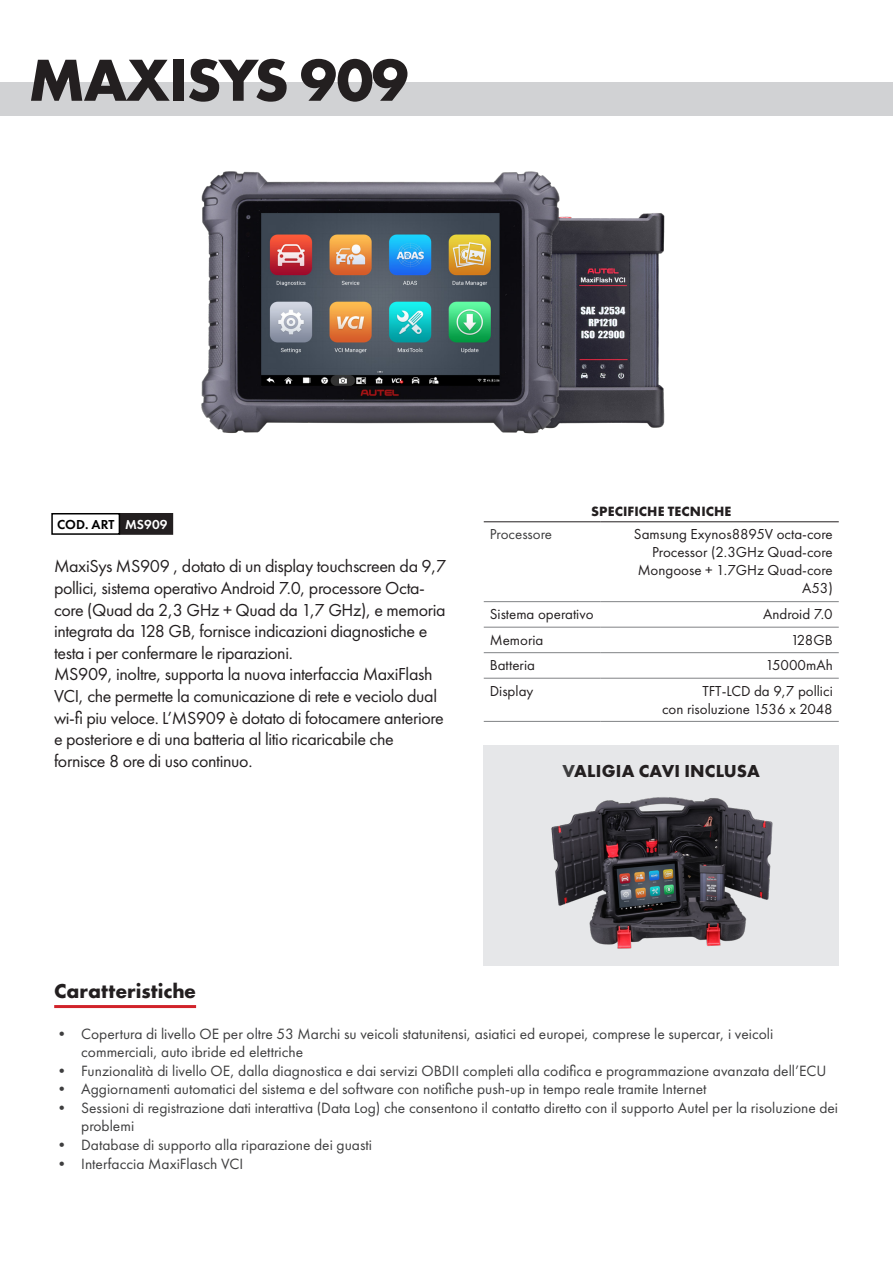
<style>
.page{position:relative;width:893px;height:1263px;background:#fff}
.page>*{position:absolute;margin:0;border:0;box-sizing:border-box;transform-origin:0 0}
.t1{font:700 61.5px "Futura PT";letter-spacing:-.02em;color:#231f20}
.t2{font:700 21px "Futura PT";color:#231f20}
.t3{font:18px/21.6px "Futura PT";letter-spacing:-.02em;color:#231f20}
.t4{font:700 18px "Futura PT";letter-spacing:.01em;color:#231f20}
.t5{font:15.45px/18.6px "Futura PT";color:#3e3e3f}
.t6{font:15px/18px "Futura PT";color:#231f20;text-align:right}
.t7{font:15px "Futura PT";color:#3e3e3f}
.t8{font:700 13.95px "Futura PT";letter-spacing:.01em;color:#231f20}
.t9{font:600 13.5px "Futura PT";color:#000}
.t10{font:600 13.5px "Futura PT";color:#fff}
.s1{color:#3e3e3f}
</style>
<div class="page">
<div style="left:0;top:83px;width:893px;height:33px;background:#d1d2d4"></div>
<img style="left:201px;top:171px;width:464px;height:263px">
<div style="left:484px;top:746px;width:355px;height:220px;background:#e6e7e9"></div>
<img style="left:551px;top:797px;width:222px;height:152px">
<hr style="left:484px;top:627px;width:116px;height:1px;background:#808285">
<hr style="left:600px;top:627px;width:239px;height:1px;background:#808285">
<hr style="left:484px;top:652px;width:116px;height:1px;background:#808285">
<hr style="left:600px;top:652px;width:239px;height:1px;background:#808285">
<hr style="left:484px;top:678px;width:116px;height:1px;background:#808285">
<hr style="left:600px;top:678px;width:239px;height:1px;background:#808285">
<hr style="left:484px;top:601px;width:116px;height:1px;background:#808285">
<hr style="left:600px;top:601px;width:239px;height:1px;background:#808285">
<hr style="left:484px;top:721px;width:116px;height:1px;background:#808285">
<hr style="left:600px;top:721px;width:239px;height:1px;background:#808285">
<hr style="left:484px;top:521px;width:116px;height:1px;background:#231f20">
<hr style="left:600px;top:521px;width:239px;height:1px;background:#231f20">
<hr style="left:54px;top:1005px;width:142px;height:3px;background:#d1232a">
<div style="left:120px;top:514px;width:52px;height:20px;background:#231f20"></div>
<div style="left:119px;top:513px;width:54px;height:22px;border:2px solid #231f20"></div>
<div style="left:51px;top:513px;width:69px;height:22px;border:2px solid #000"></div>
<p class="t1" style="left:28px;top:41px;width:382px">MAXISYS 909</p>
<p class="t9" style="left:57px;top:516px;width:59px">COD. ART</p>
<p class="t10" style="left:125px;top:516px;width:44px">MS909</p>
<p class="t3" style="left:54px;top:555px;width:394px">MaxiSys MS909 , dotato di un display touchscreen da 9,7 pollici, sistema operativo Android 7.0, processore Octa&shy;core (Quad da 2,3 GHz + Quad da 1,7 GHz), e memoria integrata da 128 GB, fornisce indicazioni diagnostiche e testa i per confermare le riparazioni.</p>
<p class="t3" style="left:54px;top:663px;width:391px">MS909, inoltre, supporta la nuova interfaccia MaxiFlash VCI, che permette la comunicazione di rete e veciolo dual wi-fi piu veloce. L’MS909 è dotato di fotocamere anteriore e posteriore e di una batteria al litio ricaricabile che fornisce 8 ore di uso continuo.</p>
<p class="t8" style="left:591px;top:502px;width:142px">SPECIFICHE TECNICHE</p>
<p class="t7" style="left:490px;top:525px;width:64px">Processore</p>
<p class="t6" style="left:634px;top:525px;width:200px">Samsung Exynos8895V octa-core<br>Processor (2.3GHz Quad-core<br>Mongoose + 1.7GHz Quad-core<br>A53)</p>
<p class="t6" style="left:490px;top:605px;width:105px">Sistema operativo</p>
<p class="t6" style="left:763px;top:605px;width:71px">Android 7.0</p>
<p class="t6" style="left:490px;top:630px;width:55px">Memoria</p>
<p class="t6" style="left:791px;top:630px;width:44px">128GB</p>
<p class="t6" style="left:490px;top:656px;width:47px">Batteria</p>
<p class="t6" style="left:765px;top:656px;width:69px">15000mAh</p>
<p class="t6" style="left:490px;top:682px;width:45px">Display</p>
<p class="t6" style="left:702px;top:682px;width:132px">TFT-LCD da 9,7 pollici</p>
<p class="t6" style="left:662px;top:700px;width:172px">con risoluzione 1536 x 2048</p>
<p class="t4" style="left:562px;top:759px;width:199px"><span class="s1">V</span>ALIGIA CAVI INCLUSA</p>
<p class="t2" style="left:54px;top:978px;width:143px">Caratteristiche</p>
<p class="t5" style="left:81px;top:1024px;width:694px;text-indent:-27px">• Copertura di livello OE per oltre 53 Marchi su veicoli statunitensi, asiatici ed europei, comprese le supercar, i veicoli commerciali, auto ibride ed elettriche</p>
<p class="t5" style="left:54px;top:1061px;width:774px">• Funzionalità di livello OE, dalla diagnostica e dai servizi OBDII completi alla codifica e programmazione avanzata dell’ECU</p>
<p class="t5" style="left:54px;top:1080px;width:654px">• Aggiornamenti automatici del sistema e del software con notifiche push-up in tempo reale tramite Internet</p>
<p class="t5" style="left:81px;top:1098px;width:758px;text-indent:-27px">• Sessioni di registrazione dati interattiva (Data Log) che consentono il contatto diretto con il supporto Autel per la risoluzione dei problemi</p>
<p class="t5" style="left:54px;top:1135px;width:319px">• Database di supporto alla riparazione dei guasti</p>
<p class="t5" style="left:54px;top:1154px;width:191px">• Interfaccia MaxiFlasch VCI</p>
</div>
